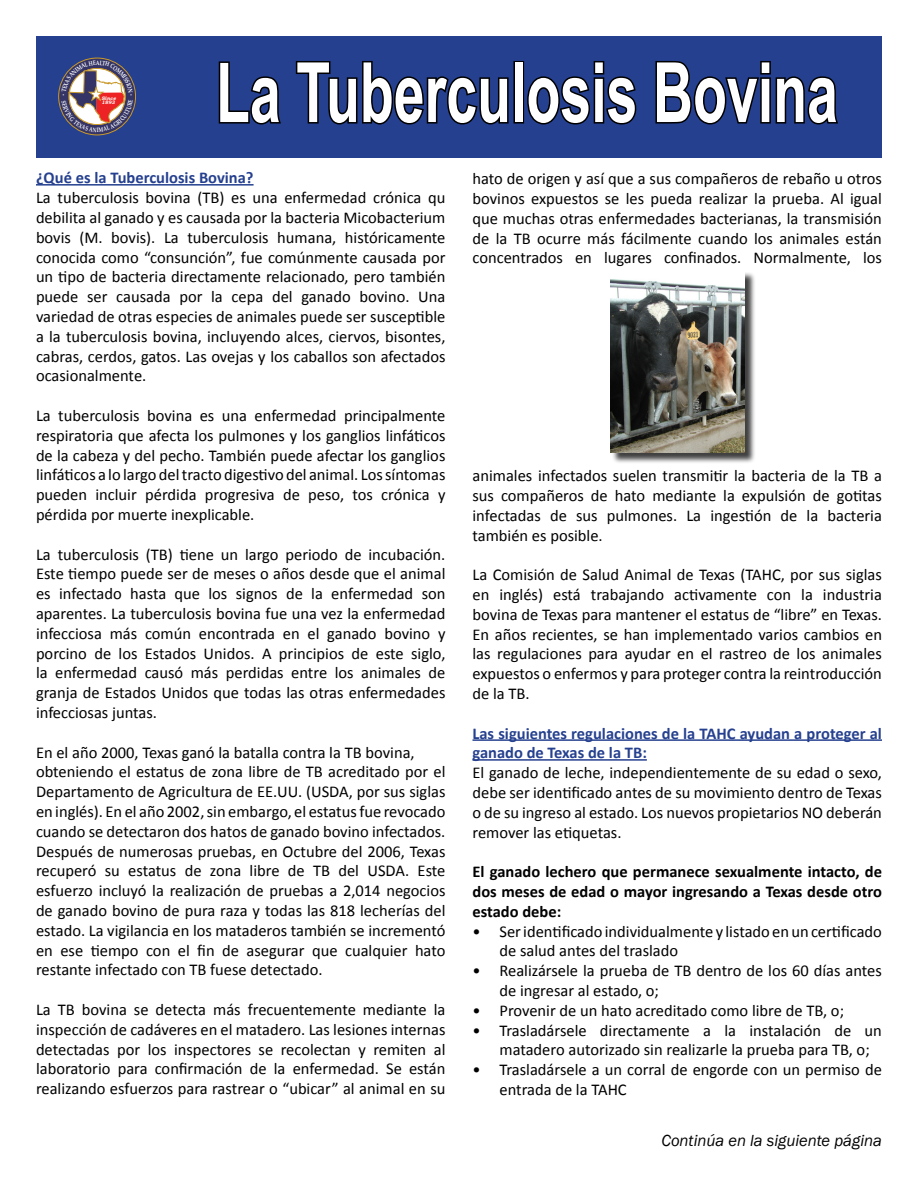
<style>
.page{position:relative;width:918px;height:1188px;background:#fff}
.page>*{position:absolute;margin:0;border:0;box-sizing:border-box;transform-origin:0 0}
.t1{font:700 83.25px "Arial";color:#fff;scale:.67 1}
.t2{font:16.5px/19.8px "Calibri";color:#000;text-align:justify}
.t3{font:700 16.5px/19.8px "Calibri";color:#000;text-align:justify}
.t4{font:700 16.5px/19.8px "Calibri";color:#25408f}
.t5{font:italic 16.5px "Franklin Gothic";color:#000}
.t6{font:italic 700 5.1px/4.3px "Bookman Old Style";color:#fff}
.t7{font:3.3px "Palatino Linotype";color:#fff}
</style>
<div class="page">
<hr style="left:36px;top:184px;width:218px;height:2px;background:#25408f">
<hr style="left:472px;top:739px;width:410px;height:2px;background:#25408f">
<hr style="left:472px;top:759px;width:175px;height:2px;background:#25408f">
<div style="left:36px;top:36px;width:846px;height:121px;background:#25408f"></div>
<svg style="left:218px;top:61px;width:63px;height:64px"></svg>
<svg style="left:295px;top:61px;width:214px;height:64px"></svg>
<div style="left:513px;top:61px;width:11px;height:63px;border:3px solid #000"></div>
<svg style="left:527px;top:61px;width:110px;height:64px"></svg>
<svg style="left:655px;top:61px;width:183px;height:64px"></svg>
<div style="left:611px;top:271px;width:145px;height:193px;background:#000;opacity:.75"></div>
<img style="left:610px;top:271px;width:134px;height:181px">
<svg style="left:62px;top:58px;width:71px;height:74px;background:#816c80"></svg>
<p class="t7" style="left:63px;top:93px;width:4px">•</p>
<p class="t6" style="left:101px;top:96px;width:16px">Since<br>1893</p>
<h1 class="t1" style="left:130px;top:37px;width:1058px"><sup>•</sup> La Tuberculosis Bovina</h1>
<p class="t4" style="left:36px;top:168px;width:219px">¿Qué es la Tuberculosis Bovina?</p>
<p class="t2" style="left:36px;top:188px;width:411px">La tuberculosis bovina (TB) es una enfermedad crónica qu debilita al ganado y es causada por la bacteria Micobacterium bovis (M. bovis). La tuberculosis humana, históricamente conocida como “consunción”, fue comúnmente causada por un tipo de bacteria directamente relacionado, pero también puede ser causada por la cepa del ganado bovino. Una variedad de otras especies de animales puede ser susceptible a la tuberculosis bovina, incluyendo alces, ciervos, bisontes, cabras, cerdos, gatos. Las ovejas y los caballos son afectados ocasionalmente.</p>
<p class="t2" style="left:36px;top:406px;width:411px">La tuberculosis bovina es una enfermedad principalmente respiratoria que afecta los pulmones y los ganglios linfáticos de la cabeza y del pecho. También puede afectar los ganglios linfáticos a lo largo del tracto digestivo del animal. Los síntomas pueden incluir pérdida progresiva de peso, tos crónica y pérdida por muerte inexplicable.</p>
<p class="t2" style="left:36px;top:544px;width:411px">La tuberculosis (TB) tiene un largo periodo de incubación.<br>Este tiempo puede ser de meses o años desde que el animal es infectado hasta que los signos de la enfermedad son aparentes. La tuberculosis bovina fue una vez la enfermedad infecciosa más común encontrada en el ganado bovino y porcino de los Estados Unidos. A principios de este siglo, la enfermedad causó más perdidas entre los animales de granja de Estados Unidos que todas las otras enfermedades infecciosas juntas.</p>
<p class="t2" style="left:36px;top:742px;width:411px;text-align:left">En el año 2000, Texas ganó la batalla contra la TB bovina, obteniendo el estatus de zona libre de TB acreditado por el Departamento de Agricultura de EE.UU. (USDA, por sus siglas en inglés). En el año 2002, sin embargo, el estatus fue revocado cuando se detectaron dos hatos de ganado bovino infectados.<br>Después de numerosas pruebas, en Octubre del 2006, Texas recuperó su estatus de zona libre de TB del USDA. Este esfuerzo incluyó la realización de pruebas a 2,014 negocios de ganado bovino de pura raza y todas las 818 lecherías del estado. La vigilancia en los mataderos también se incrementó en ese tiempo con el fin de asegurar que cualquier hato restante infectado con TB fuese detectado.</p>
<p class="t2" style="left:36px;top:1000px;width:411px">La TB bovina se detecta más frecuentemente mediante la inspección de cadáveres en el matadero. Las lesiones internas detectadas por los inspectores se recolectan y remiten al laboratorio para confirmación de la enfermedad. Se están realizando esfuerzos para rastrear o “ubicar” al animal en su</p>
<p class="t2" style="left:472px;top:169px;width:411px">hato de origen y así que a sus compañeros de rebaño u otros bovinos expuestos se les pueda realizar la prueba. Al igual que muchas otras enfermedades bacterianas, la transmisión de la TB ocurre más fácilmente cuando los animales están concentrados en lugares confinados. Normalmente, los</p>
<p class="t2" style="left:472px;top:466px;width:411px">animales infectados suelen transmitir la bacteria de la TB a sus compañeros de hato mediante la expulsión de gotitas infectadas de sus pulmones. La ingestión de la bacteria también es posible.</p>
<p class="t2" style="left:472px;top:565px;width:411px">La Comisión de Salud Animal de Texas (TAHC, por sus siglas en inglés) está trabajando activamente con la industria bovina de Texas para mantener el estatus de “libre” en Texas.<br>En años recientes, se han implementado varios cambios en las regulaciones para ayudar en el rastreo de los animales expuestos o enfermos y para proteger contra la reintroducción de la TB.</p>
<p class="t4" style="left:472px;top:723px;width:411px">Las siguientes regulaciones de la TAHC ayudan a proteger al ganado de Texas de la TB:</p>
<p class="t2" style="left:472px;top:763px;width:411px">El ganado de leche, independientemente de su edad o sexo, debe ser identificado antes de su movimiento dentro de Texas o de su ingreso al estado. Los nuevos propietarios NO deberán remover las etiquetas.</p>
<p class="t3" style="left:472px;top:862px;width:411px">El ganado lechero que permanece sexualmente intacto, de dos meses de edad o mayor ingresando a Texas desde otro estado debe:</p>
<p class="t2" style="left:499px;top:921px;width:384px;text-indent:-27px">• Ser identificado individualmente y listado en un certificado de salud antes del traslado</p>
<p class="t2" style="left:499px;top:961px;width:384px;text-indent:-27px">• Realizársele la prueba de TB dentro de los 60 días antes de ingresar al estado, o;</p>
<p class="t2" style="left:472px;top:1001px;width:373px">• Provenir de un hato acreditado como libre de TB, o;</p>
<p class="t2" style="left:499px;top:1020px;width:384px;text-indent:-27px">• Trasladársele directamente a la instalación de un matadero autorizado sin realizarle la prueba para TB, o;</p>
<p class="t2" style="left:499px;top:1060px;width:384px;text-indent:-27px">• Trasladársele a un corral de engorde con un permiso de entrada de la TAHC</p>
<p class="t5" style="left:662px;top:1130px;width:222px">Continúa en la siguiente página</p>
</div>
